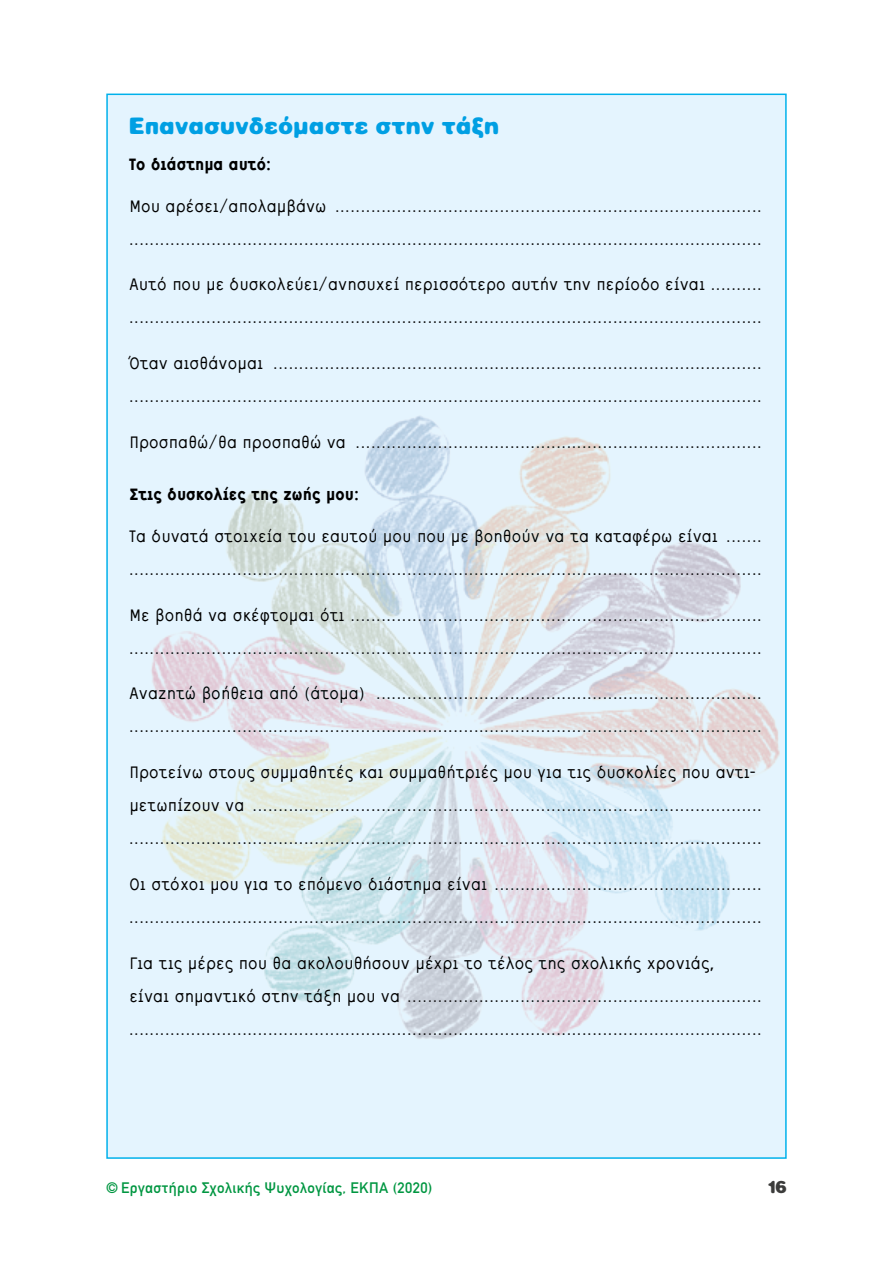
<style>
.page{position:relative;width:893px;height:1263px;background:#fff}
.page>*{position:absolute;margin:0;border:0;box-sizing:border-box;transform-origin:0 0}
.t1{font:24px "CF Fat";letter-spacing:.03em;color:#009fe3}
.t2{font:18px/33px "CF Sans";color:#000}
.t3{font:800 18px "CF Sans";color:#000}
.t4{font:18px "CF Fat";color:#3c3c3b}
.t5{font:700 15px "DIN Alternate";letter-spacing:.03em;color:#009641}
.s1{font-weight:700}
</style>
<div class="page">
<div style="left:107px;top:94px;width:679px;height:1064px;background:#e4f4fe"></div>
<img style="left:151px;top:388px;width:636px;height:681px">
<h1 class="t1" style="left:129px;top:112px;width:371px">Επανασυνδεόμαστε στην τάξη</h1>
<p class="t3" style="left:129px;top:155px;width:144px">Το διάστημα αυτό:</p>
<p class="t2" style="left:129px;top:190px;width:635px"><span class="s1">Μου αρέσει/απολαμβάνω</span> ................................................................................... ...........................................................................................................................</p>
<p class="t2" style="left:129px;top:268px;width:635px"><span class="s1">Αυτό που με δυσκολεύει/ανησυχεί περισσότερο αυτήν την περίοδο είναι</span> .......... ...........................................................................................................................</p>
<p class="t2" style="left:129px;top:347px;width:635px"><span class="s1">Όταν αισθάνομαι</span> ............................................................................................... ...........................................................................................................................</p>
<p class="t2" style="left:129px;top:426px;width:635px"><span class="s1">Προσπαθώ/θα προσπαθώ να</span> ...............................................................................</p>
<p class="t3" style="left:129px;top:486px;width:232px">Στις δυσκολίες της ζωής μου:</p>
<p class="t2" style="left:129px;top:520px;width:635px"><span class="s1">Τα δυνατά στοιχεία του εαυτού μου που με βοηθούν να τα καταφέρω είναι</span> ....... ...........................................................................................................................</p>
<p class="t2" style="left:129px;top:599px;width:635px"><span class="s1">Με βοηθά να σκέφτομαι ότι</span> ................................................................................ ...........................................................................................................................</p>
<p class="t2" style="left:129px;top:677px;width:635px"><span class="s1">Αναζητώ βοήθεια από (άτομα)</span> ........................................................................... ...........................................................................................................................</p>
<p class="t2" style="left:129px;top:756px;width:635px"><span class="s1">Προτείνω στους συμμαθητές και συμμαθήτριές μου για τις δυσκολίες που αντι&shy;μετωπίζουν να</span> ................................................................................................... ...........................................................................................................................</p>
<p class="t2" style="left:129px;top:868px;width:635px"><span class="s1">Οι στόχοι μου για το επόμενο διάστημα είναι</span> .................................................... ...........................................................................................................................</p>
<p class="t2" style="left:129px;top:947px;width:635px"><span class="s1">Για τις μέρες που θα ακολουθήσουν μέχρι το τέλος της σχολικής χρονιάς,<br>είναι σημαντικό στην τάξη μου να</span> ..................................................................... ...........................................................................................................................</p>
<p class="t5" style="left:106px;top:1176px;width:328px">© Εργαστήριο Σχολικής Ψυχολογίας, ΕΚΠΑ (2020)</p>
<p class="t4" style="left:768px;top:1176px;width:20px">16</p>
</div>
